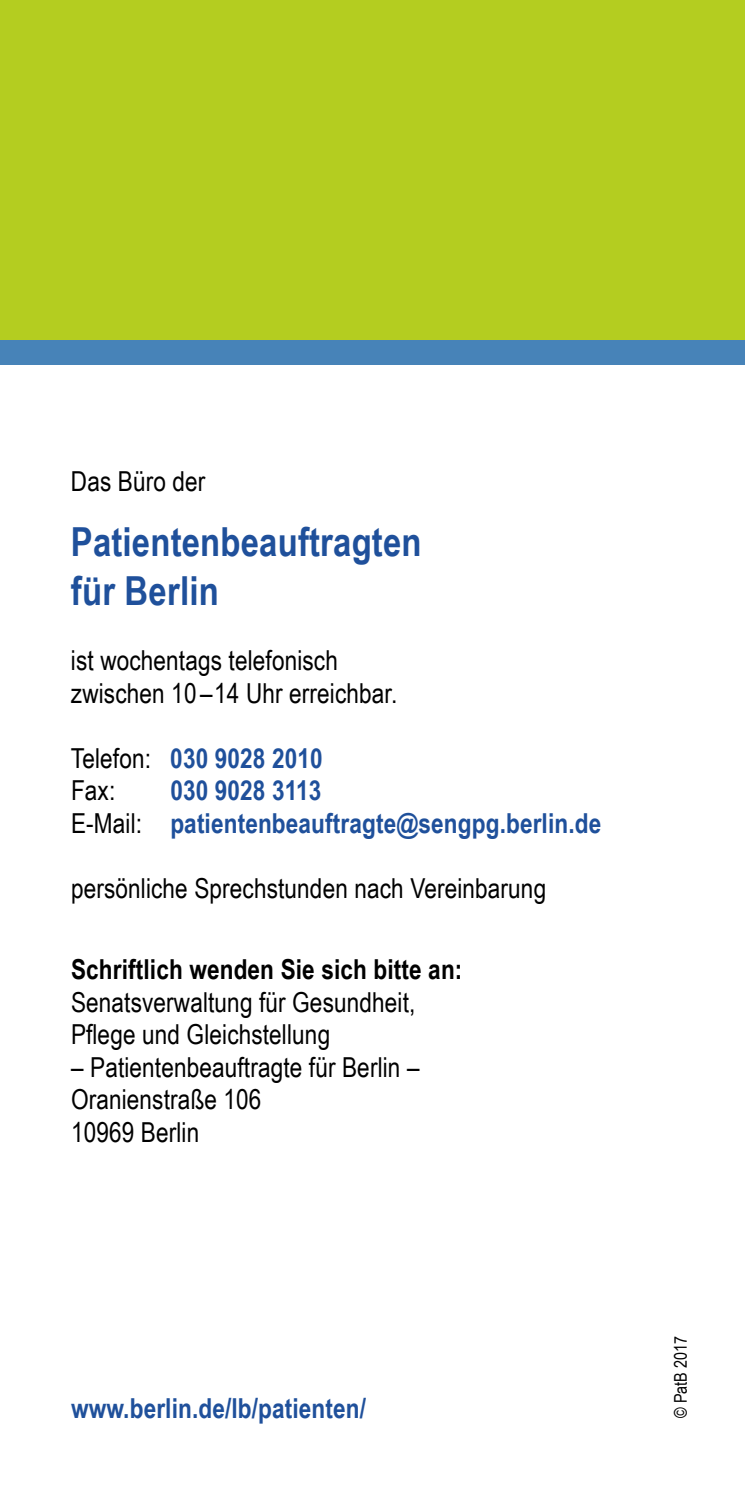
<style>
.page{position:relative;width:745px;height:1489px;background:#fff}
.page>*{position:absolute;margin:0;border:0;box-sizing:border-box;transform-origin:0 0}
.t1{font:700 40px/48.8px "Arial Narrow";letter-spacing:.005em;color:#1f509b}
.t2{font:27.5px/32.5px "Arial Narrow";letter-spacing:.005em;color:#000}
.t3{font:700 27.5px "Arial Narrow";letter-spacing:.005em;color:#1f509b}
.t4{font:700 27.5px "Arial Narrow";letter-spacing:.005em;color:#000}
.t5{font:17.5px "Arial Narrow";letter-spacing:.005em;color:#000}
.s1{font-weight:400;color:#000}
</style>
<div class="page">
<div style="left:0;top:0;width:744px;height:340px;background:#b4cd20"></div>
<div style="left:0;top:340px;width:744px;height:25px;background:#4783b8"></div>
<p class="t2" style="left:71px;top:464px;width:136px">Das Büro der</p>
<p class="t1" style="left:71px;top:516px;width:352px">Patientenbeauftragten für Berlin</p>
<p class="t2" style="left:71px;top:643px;width:327px">ist wochentags telefonisch zwischen 10 – 14 Uhr erreichbar.</p>
<p class="t3" style="left:71px;top:737px;width:253px"><span class="s1">Telefon:</span> 030 9028 2010</p>
<p class="t2" style="left:71px;top:773px;width:46px">Fax:</p>
<p class="t3" style="left:170px;top:769px;width:152px">030 9028 3113</p>
<p class="t3" style="left:71px;top:802px;width:531px"><span class="s1">E-Mail:</span> patientenbeauftragte@sengpg.berlin.de</p>
<p class="t2" style="left:71px;top:870px;width:476px">persönliche Sprechstunden nach Vereinbarung</p>
<h3 class="t4" style="left:71px;top:948px;width:392px">Schriftlich wenden Sie sich bitte an:</h3>
<p class="t2" style="left:71px;top:984px;width:345px">Senatsverwaltung für Gesundheit,<br>Pflege und Gleichstellung</p>
<p class="t2" style="left:71px;top:1049px;width:350px">– Patientenbeauftragte für Berlin –<br>Oranienstraße 106<br>10969 Berlin</p>
<p class="t3" style="left:71px;top:1387px;width:296px">www.berlin.de/lb/patienten/</p>
<p class="t5" style="left:667px;top:1417px;width:84px;rotate:-90deg">© PatB 2017</p>
</div>
